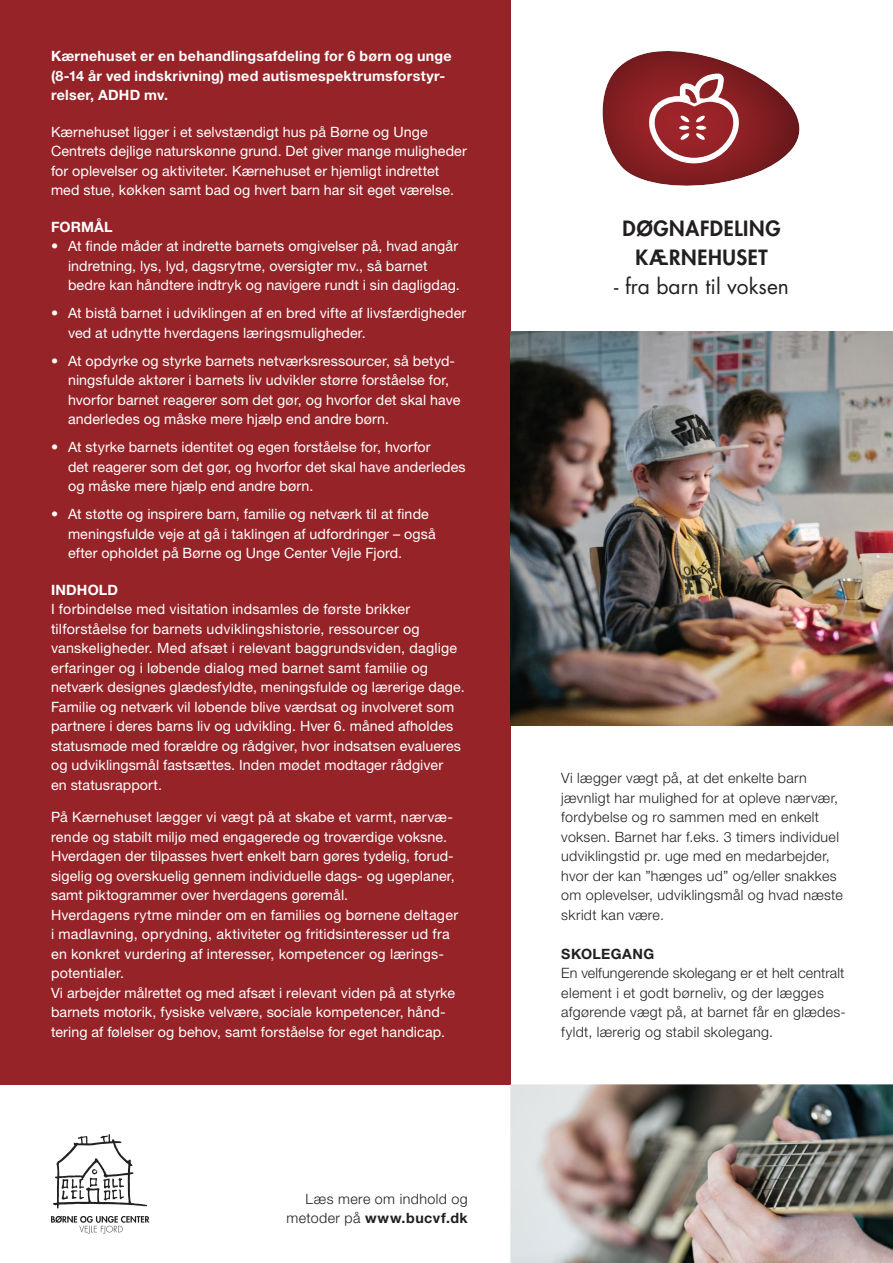
<style>
.page{position:relative;width:893px;height:1263px;background:#fff}
.page>*{position:absolute;margin:0;border:0;box-sizing:border-box;transform-origin:0 0}
.t1{font:21px "Futura Std";color:#231f20}
.t2{font:800 20.4px "Futura Std";letter-spacing:.035em;color:#231f20}
.Brødtekst_-_Roman{font:14.25px/19.5px "Helvetica Neue LT Std";letter-spacing:.01em;color:#fff}
.Brødtekst_-_Roman-2{font:300 14.25px/19.5px "Helvetica Neue LT Std";letter-spacing:.025em;color:#231f20}
.Brødtekst_-_Bold{font:700 14.25px/19.5px "Helvetica Neue LT Std";letter-spacing:.015em;color:#fff}
.punkt{font:300 14.25px/19.5px "Helvetica Neue LT Std";letter-spacing:.03em;color:#231f20;text-align:right}
.Brødtekst_-_Roman-3{font:700 14.25px "Helvetica Neue LT Std";letter-spacing:.015em;color:#fff}
.Brødtekst_-_Roman-4{font:700 14.25px "Helvetica Neue LT Std";letter-spacing:.03em;color:#231f20}
.s1{font-weight:700}
</style>
<div class="page">
<div style="left:0;top:0;width:510px;height:1084px;background:#962327"></div>
<img style="left:510px;top:332px;width:383px;height:393px">
<img style="left:510px;top:1084px;width:383px;height:179px">
<svg style="left:53px;top:1134px;width:94px;height:74px"></svg>
<svg style="left:51px;top:1216px;width:98px;height:17px"></svg>
<svg style="left:602px;top:51px;width:198px;height:135px"></svg>
<p class="Brødtekst_-_Bold" style="left:51px;top:46px;width:402px">Kærnehuset er en behandlingsafdeling for 6 børn og unge (8-14 år ved indskrivning) med autismespektrumsforstyr&shy;relser, ADHD mv.</p>
<p class="Brødtekst_-_Roman" style="left:51px;top:122px;width:417px">Kærnehuset ligger i et selvstændigt hus på Børne og Unge Centrets dejlige naturskønne grund. Det giver mange muligheder for oplevelser og aktiviteter. Kærnehuset er hjemligt indrettet med stue, køkken samt bad og hvert barn har sit eget værelse.</p>
<p class="Brødtekst_-_Roman-3" style="left:51px;top:218px;width:63px">FORMÅL</p>
<p class="Brødtekst_-_Roman" style="left:68px;top:236px;width:393px;text-indent:-17px">• At finde måder at indrette barnets omgivelser på, hvad angår indretning, lys, lyd, dagsrytme, oversigter mv., så barnet bedre kan håndtere indtryk og navigere rundt i sin dagligdag.</p>
<p class="Brødtekst_-_Roman" style="left:68px;top:303px;width:400px;text-indent:-17px">• At bistå barnet i udviklingen af en bred vifte af livsfærdigheder ved at udnytte hverdagens læringsmuligheder.</p>
<p class="Brødtekst_-_Roman" style="left:68px;top:351px;width:394px;text-indent:-17px">• At opdyrke og styrke barnets netværksressourcer, så betyd&shy;ningsfulde aktører i barnets liv udvikler større forståelse for, hvorfor barnet reagerer som det gør, og hvorfor det skal have anderledes og måske mere hjælp end andre børn.</p>
<p class="Brødtekst_-_Roman" style="left:68px;top:437px;width:399px;text-indent:-17px">• At styrke barnets identitet og egen forståelse for, hvorfor<br>det reagerer som det gør, og hvorfor det skal have anderledes og måske mere hjælp end andre børn.</p>
<p class="Brødtekst_-_Roman" style="left:68px;top:504px;width:369px;text-indent:-17px">• At støtte og inspirere barn, familie og netværk til at finde meningsfulde veje at gå i taklingen af udfordringer – også efter opholdet på Børne og Unge Center Vejle Fjord.</p>
<p class="Brødtekst_-_Roman-3" style="left:51px;top:581px;width:68px">INDHOLD</p>
<p class="Brødtekst_-_Roman" style="left:51px;top:599px;width:415px">I forbindelse med visitation indsamles de første brikker tilforståelse for barnets udviklingshistorie, ressourcer og vanskeligheder. Med afsæt i relevant baggrundsviden, daglige erfaringer og i løbende dialog med barnet samt familie og netværk designes glædesfyldte, meningsfulde og lærerige dage.<br>Familie og netværk vil løbende blive værdsat og involveret som partnere i deres barns liv og udvikling. Hver 6. måned afholdes statusmøde med forældre og rådgiver, hvor indsatsen evalueres og udviklingsmål fastsættes. Inden mødet modtager rådgiver<br>en statusrapport.</p>
<p class="Brødtekst_-_Roman" style="left:51px;top:807px;width:409px">På Kærnehuset lægger vi vægt på at skabe et varmt, nærvæ&shy;rende og stabilt miljø med engagerede og troværdige voksne.<br>Hverdagen der tilpasses hvert enkelt barn gøres tydelig, forud&shy;sigelig og overskuelig gennem individuelle dags- og ugeplaner, samt piktogrammer over hverdagens gøremål.<br>Hverdagens rytme minder om en families og børnene deltager i madlavning, oprydning, aktiviteter og fritidsinteresser ud fra en konkret vurdering af interesser, kompetencer og lærings&shy;potentialer.<br>Vi arbejder målrettet og med afsæt i relevant viden på at styrke barnets motorik, fysiske velvære, sociale kompetencer, hånd&shy;tering af følelser og behov, samt forståelse for eget handicap.</p>
<p class="punkt" style="left:287px;top:1188px;width:183px">Læs mere om indhold og metoder på <span class="s1">www.bucvf.dk</span></p>
<p class="t2" style="left:623px;top:215px;width:159px">DØGNAFDELING</p>
<p class="t2" style="left:635px;top:244px;width:134px">KÆRNEHUSET</p>
<p class="t1" style="left:614px;top:273px;width:176px">- fra barn til voksen</p>
<p class="Brødtekst_-_Roman-2" style="left:561px;top:768px;width:283px">Vi lægger vægt på, at det enkelte barn jævnligt har mulighed for at opleve nærvær, fordybelse og ro sammen med en enkelt voksen. Barnet har f.eks. 3 timers individuel udviklingstid pr. uge med en medarbejder, hvor der kan ”hænges ud” og/eller snakkes om oplevelser, udviklingsmål og hvad næste skridt kan være.</p>
<p class="Brødtekst_-_Roman-4" style="left:561px;top:945px;width:94px">SKOLEGANG</p>
<p class="Brødtekst_-_Roman-2" style="left:561px;top:963px;width:286px">En velfungerende skolegang er et helt centralt element i et godt børneliv, og der lægges afgørende vægt på, at barnet får en glædes&shy;fyldt, lærerig og stabil skolegang.</p>
</div>
